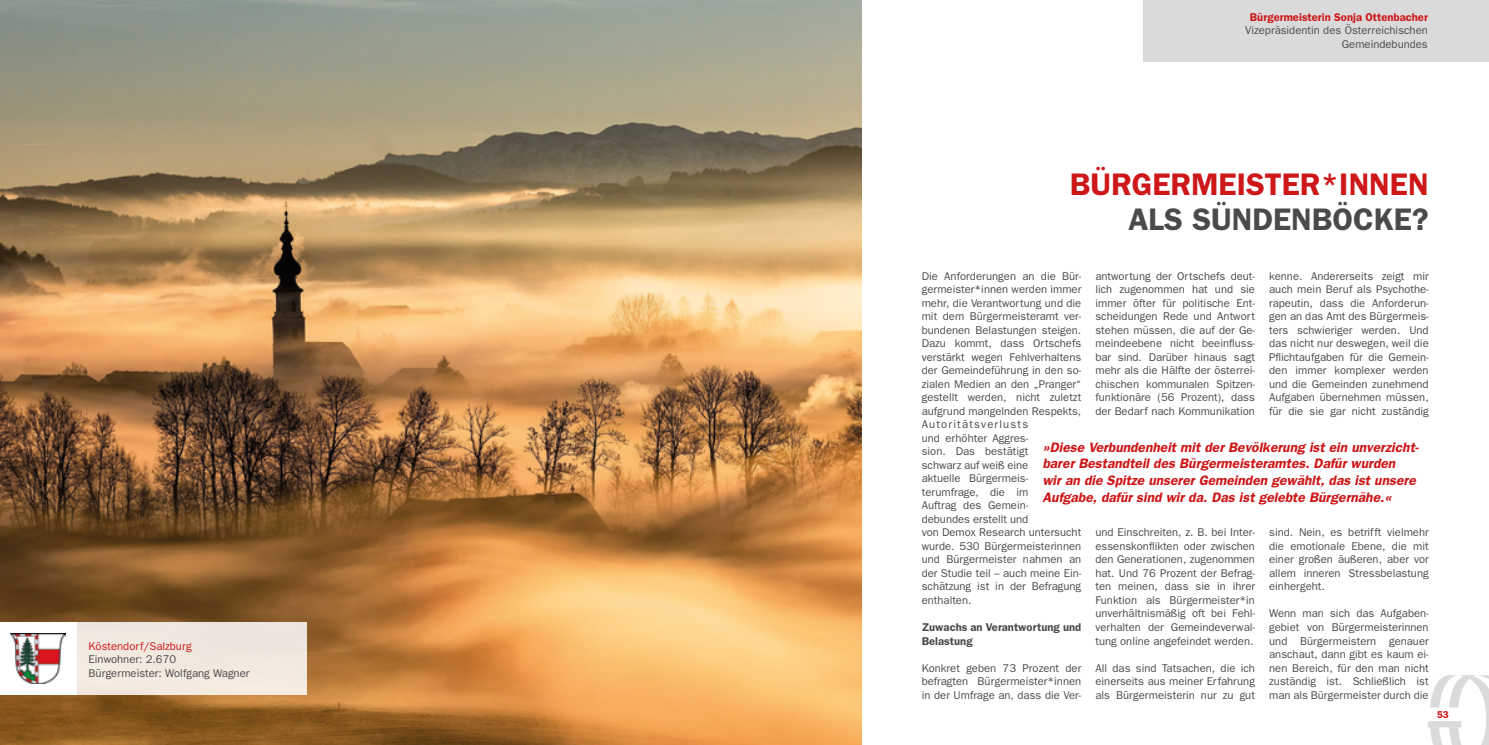
<style>
.page{position:relative;width:1489px;height:745px;background:#fff}
.page>*{position:absolute;margin:0;border:0;box-sizing:border-box;transform-origin:0 0}
.t1{font:600 31.25px "Franklin Gothic";color:#cd1719}
.t2{font:600 31.25px "Franklin Gothic";color:#4a4a49}
.t3{font:italic 600 13.75px/16.5px "Franklin Gothic";color:#cd1719}
.t4{font:11.25px/13.5px "Franklin Gothic";color:#4a4a49;text-align:justify}
.t5{font:600 11.25px/13.5px "Franklin Gothic";color:#4a4a49}
.t6{font:600 11.25px "Franklin Gothic";color:#cd1719}
.t7{font:11.25px "Franklin Gothic";color:#cd1719}
.t8{font:600 10px "Franklin Gothic";color:#cd1719}
.s1{font-weight:800;font-size:17.5px}
</style>
<div class="page">
<svg style="left:1428px;top:675px;width:60px;height:69px"></svg>
<div style="left:1143px;top:0;width:345px;height:62px;background:#dadada"></div>
<img style="left:0;top:0;width:861px;height:744px">
<div style="left:0;top:622px;width:307px;height:72px;background:#f1e9e0"></div>
<div style="left:0;top:622px;width:76px;height:72px;background:#fff"></div>
<img style="left:11px;top:633px;width:55px;height:50px">
<p class="t7" style="left:89px;top:639px;width:104px">Köstendorf/Salzburg</p>
<p class="t4" style="left:89px;top:652px;width:162px">Einwohner: 2.670<br>Bürgermeister: Wolfgang Wagner</p>
<p class="t6" style="left:1249px;top:10px;width:179px">Bürgermeisterin Sonja Ottenbacher</p>
<p class="t4" style="left:1244px;top:24px;width:184px;text-align:right">Vizepräsidentin des Österreichischen<br>Gemeindebundes</p>
<h1 class="t1" style="left:1069px;top:166px;width:360px">BÜRGERMEISTER*INNEN</h1>
<h1 class="t2" style="left:1128px;top:200px;width:301px">ALS SÜNDENBÖCKE?</h1>
<p class="t4" style="left:921px;top:268px;width:161px;text-align:left">Die Anforderungen an die Bür&shy;germeister*innen werden immer mehr, die Verantwortung und die mit dem Bürgermeisteramt ver&shy;bundenen Belastungen steigen.<br>Dazu kommt, dass Ortschefs verstärkt wegen Fehlverhaltens der Gemeindeführung in den so&shy;zialen Medien an den „Pranger“ gestellt werden, nicht zuletzt aufgrund mangelnden Respekts,<br>Autoritätsverlusts<br>und erhöhter Aggres-<br>sion. Das bestätigt<br>schwarz auf weiß eine<br>aktuelle Bürgermeis&shy;terumfrage, die im<br>Auftrag des Gemein-<br>debundes erstellt und<br>von Demox Research untersucht wurde. 530 Bürgermeisterinnen und Bürgermeister nahmen an der Studie teil – auch meine Ein&shy;schätzung ist in der Befragung enthalten.</p>
<p class="t5" style="left:921px;top:619px;width:161px">Zuwachs an Verantwortung und<br>Belastung</p>
<p class="t4" style="left:921px;top:660px;width:161px">Konkret geben 73 Prozent der befragten Bürgermeister*innen in der Umfrage an, dass die Ver-</p>
<p class="t4" style="left:1095px;top:268px;width:161px">antwortung der Ortschefs deut&shy;lich zugenommen hat und sie immer öfter für politische Ent&shy;scheidungen Rede und Antwort stehen müssen, die auf der Ge&shy;meindeebene nicht beeinfluss&shy;bar sind. Darüber hinaus sagt mehr als die Hälfte der österrei&shy;chischen kommunalen Spitzen&shy;funktionäre (56 Prozent), dass der Bedarf nach Kommunikation</p>
<p class="t4" style="left:1269px;top:268px;width:161px">kenne. Andererseits zeigt mir auch mein Beruf als Psychothe&shy;rapeutin, dass die Anforderun&shy;gen an das Amt des Bürgermeis&shy;ters schwieriger werden. Und das nicht nur deswegen, weil die Pflichtaufgaben für die Gemein&shy;den immer komplexer werden und die Gemeinden zunehmend Aufgaben übernehmen müssen, für die sie gar nicht zuständig</p>
<p class="t3" style="left:1042px;top:438px;width:378px"><span class="s1">»</span>Diese Verbundenheit mit der Bevölkerung ist ein unverzicht&shy;barer Bestandteil des Bürgermeisteramtes. Dafür wurden<br>wir an die Spitze unserer Gemeinden gewählt, das ist unsere Aufgabe, dafür sind wir da. Das ist gelebte Bürgernähe.<span class="s1">«</span></p>
<p class="t4" style="left:1269px;top:525px;width:161px">sind. Nein, es betrifft vielmehr die emotionale Ebene, die mit einer großen äußeren, aber vor allem inneren Stressbelastung einhergeht.</p>
<p class="t4" style="left:1269px;top:606px;width:161px">Wenn man sich das Aufgaben&shy;gebiet von Bürgermeisterinnen und Bürgermeistern genauer anschaut, dann gibt es kaum ei&shy;nen Bereich, für den man nicht zuständig ist. Schließlich ist man als Bürgermeister durch die</p>
<p class="t4" style="left:1095px;top:525px;width:161px">und Einschreiten, z. B. bei Inter&shy;essenskonflikten oder zwischen den Generationen, zugenommen hat. Und 76 Prozent der Befrag&shy;ten meinen, dass sie in ihrer Funktion als Bürgermeister*in unverhältnismäßig oft bei Fehl&shy;verhalten der Gemeindeverwal&shy;tung online angefeindet werden.</p>
<p class="t4" style="left:1095px;top:660px;width:161px">All das sind Tatsachen, die ich einerseits aus meiner Erfahrung als Bürgermeisterin nur zu gut</p>
<p class="t8" style="left:1436px;top:707px;width:14px">53</p>
</div>
